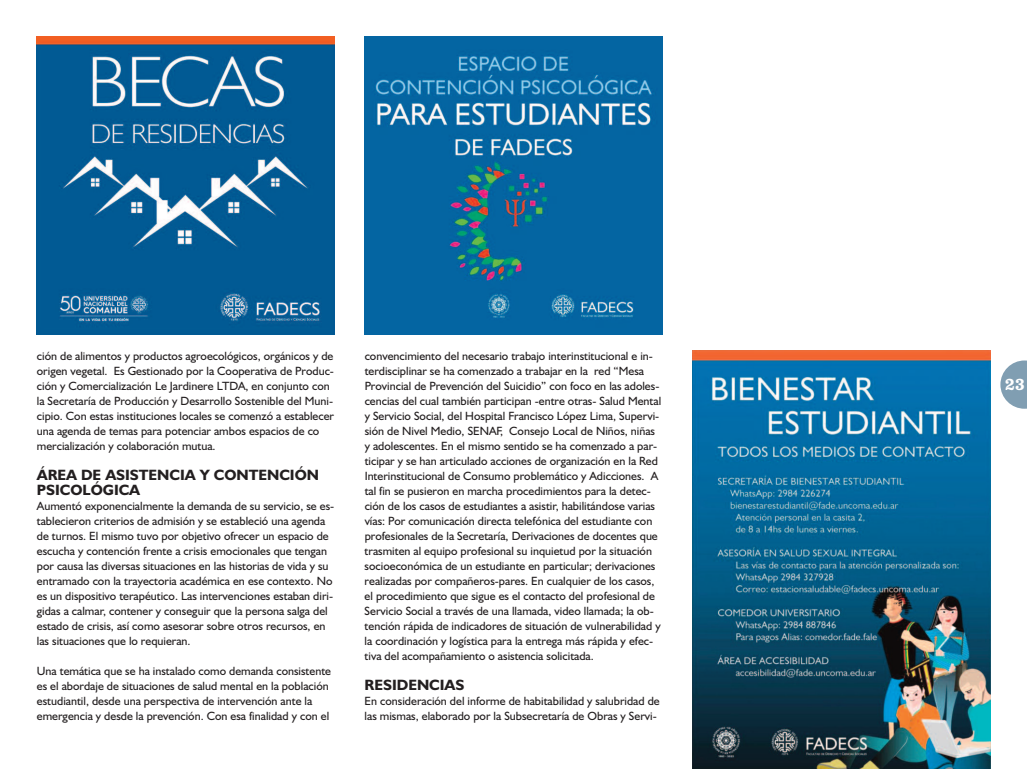
<style>
.page{position:relative;width:1027px;height:769px;background:#fff}
.page>*{position:absolute;margin:0;border:0;box-sizing:border-box;transform-origin:0 0}
.t1{font:17px "Clarendon";color:#fff}
.t2{font:700 15px/15px "Humanist 521 BT";color:#231f20}
.t3{font:12px/15px "Humanist 521 BT";color:#231f20}
</style>
<div class="page">
<svg style="left:1000px;top:360px;width:26px;height:48px"></svg>
<img style="left:37px;top:37px;width:297px;height:297px">
<img style="left:364px;top:37px;width:298px;height:297px">
<img style="left:692px;top:350px;width:298px;height:418px">
<p class="t3" style="left:37px;top:348px;width:299px">ción de alimentos y productos agroecológicos, orgánicos y de origen vegetal. Es Gestionado por la Cooperativa de Produc&shy;ción y Comercialización Le Jardinere LTDA, en conjunto con la Secretaría de Producción y Desarrollo Sostenible del Muni&shy;cipio. Con estas instituciones locales se comenzó a establecer una agenda de temas para potenciar ambos espacios de co mercialización y colaboración mutua.</p>
<p class="t2" style="left:37px;top:467px;width:284px">ÁREA DE ASISTENCIA Y CONTENCIÓN<br>PSICOLÓGICA</p>
<p class="t3" style="left:37px;top:498px;width:299px">Aumentó exponencialmente la demanda de su servicio, se es&shy;tablecieron criterios de admisión y se estableció una agenda de turnos. El mismo tuvo por objetivo ofrecer un espacio de escucha y contención frente a crisis emocionales que tengan por causa las diversas situaciones en las historias de vida y su entramado con la trayectoria académica en ese contexto. No es un dispositivo terapéutico. Las intervenciones estaban diri&shy;gidas a calmar, contener y conseguir que la persona salga del estado de crisis, así como asesorar sobre otros recursos, en las situaciones que lo requieran.</p>
<p class="t3" style="left:37px;top:663px;width:295px">Una temática que se ha instalado como demanda consistente es el abordaje de situaciones de salud mental en la población estudiantil, desde una perspectiva de intervención ante la emergencia y desde la prevención. Con esa finalidad y con el</p>
<p class="t3" style="left:364px;top:348px;width:298px">convencimiento del necesario trabajo interinstitucional e in&shy;terdisciplinar se ha comenzado a trabajar en la red “Mesa Provincial de Prevención del Suicidio” con foco en las adoles&shy;cencias del cual también participan -entre otras- Salud Mental y Servicio Social, del Hospital Francisco López Lima, Supervi&shy;sión de Nivel Medio, SENAF, Consejo Local de Niños, niñas y adolescentes. En el mismo sentido se ha comenzado a par&shy;ticipar y se han articulado acciones de organización en la Red Interinstitucional de Consumo problemático y Adicciones. A tal fin se pusieron en marcha procedimientos para la detec&shy;ción de los casos de estudiantes a asistir, habilitándose varias vías: Por comunicación directa telefónica del estudiante con profesionales de la Secretaría, Derivaciones de docentes que trasmiten al equipo profesional su inquietud por la situación socioeconómica de un estudiante en particular; derivaciones realizadas por compañeros-pares. En cualquier de los casos, el procedimiento que sigue es el contacto del profesional de Servicio Social a través de una llamada, video llamada; la ob&shy;tención rápida de indicadores de situación de vulnerabilidad y la coordinación y logística para la entrega más rápida y efec&shy;tiva del acompañamiento o asistencia solicitada.</p>
<p class="t2" style="left:364px;top:677px;width:101px">RESIDENCIAS</p>
<p class="t3" style="left:364px;top:693px;width:296px">En consideración del informe de habitabilidad y salubridad de las mismas, elaborado por la Subsecretaría de Obras y Servi-</p>
<h1 class="t1" style="left:1004px;top:374px;width:21px">23</h1>
</div>
